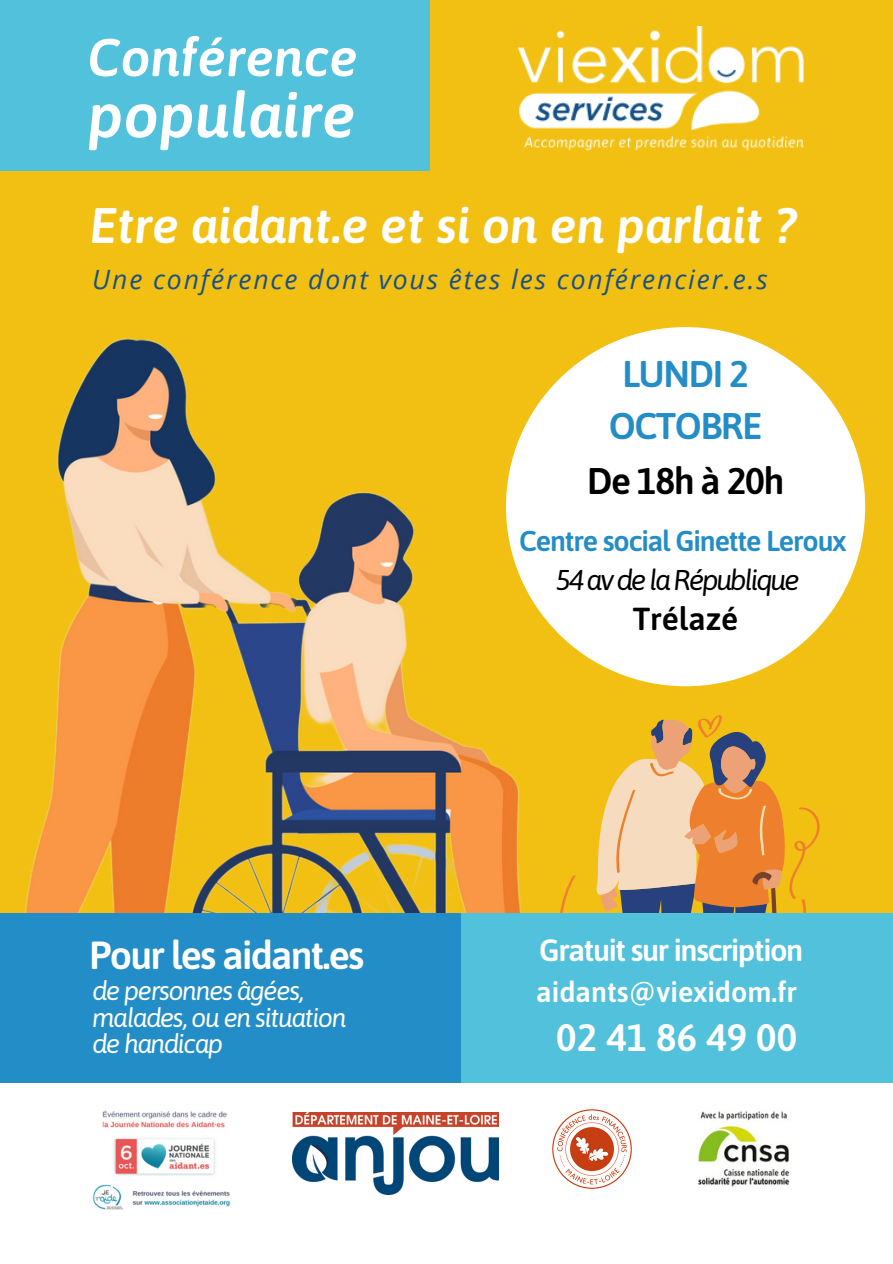
<style>
.page{position:relative;width:893px;height:1264px;background:#fff}
.page>*{position:absolute;margin:0;border:0;box-sizing:border-box;transform-origin:0 0}
.t1{font:italic 600 62.55px "Asap";color:#fff}
.t2{font:italic 600 52.95px "Asap";color:#fff}
.t3{font:italic 600 49.8px "Asap";color:#fff}
.t4{font:600 39.15px "Asap";letter-spacing:-.045em;color:#fff}
.t5{font:600 38.1px "Asap";color:#fff}
.t6{font:600 37.05px/51.6px "Asap";letter-spacing:-.04em;color:#238dc7;text-align:center}
.t7{font:600 37.05px "Asap";letter-spacing:-.04em;color:#000}
.t8{font:600 31.8px "Asap";color:#000}
.t9{font:600 30.75px "Asap";letter-spacing:-.045em;color:#fff}
.t10{font:600 28.65px "Asap";letter-spacing:-.04em;color:#238dc7}
.t11{font:600 28.65px "Asap";color:#fff}
.t12{font:italic 28.65px "Asap";letter-spacing:-.075em;color:#000}
.t13{font:italic 26.55px/26.2px "Asap";letter-spacing:-.05em;color:#fff}
.t14{font:italic 26.55px "Open Sans";letter-spacing:.07em;color:#1a5187}
</style>
<div class="page">
<div style="left:0;top:0;width:892px;height:1262px;background:#f2c013"></div>
<svg style="left:560px;top:715px;width:259px;height:197px"></svg>
<svg style="left:595px;top:717px;width:187px;height:195px"></svg>
<img style="left:25px;top:338px;width:531px;height:574px">
<div style="left:0;top:1072px;width:892px;height:190px;background:#fff"></div>
<img style="left:293px;top:1112px;width:205px;height:82px">
<img style="left:552px;top:1109px;width:79px;height:79px">
<img style="left:698px;top:1111px;width:92px;height:76px">
<div style="left:506px;top:327px;width:359px;height:359px;background:#fff;border-radius:50%"></div>
<div style="left:0;top:0;width:429px;height:171px;background:#52c1dc"></div>
<div style="left:446px;top:912px;width:446px;height:170px;background:#52c1dc"></div>
<div style="left:0;top:912px;width:460px;height:170px;background:#238dc7"></div>
<img style="left:92px;top:1110px;width:138px;height:100px">
<img style="left:518px;top:26px;width:285px;height:124px">
<p class="t2" style="left:88px;top:27px;width:271px">Conférence</p>
<p class="t1" style="left:88px;top:79px;width:269px">populaire</p>
<p class="t3" style="left:90px;top:196px;width:708px">Etre aidant.e et si on en parlait ?</p>
<p class="t14" style="left:92px;top:261px;width:677px">Une conférence dont vous êtes les conférencier.e.s</p>
<p class="t6" style="left:608px;top:348px;width:155px">LUNDI 2<br>OCTOBRE</p>
<p class="t7" style="left:586px;top:460px;width:199px">De 18h à 20h</p>
<p class="t10" style="left:519px;top:524px;width:328px">Centre social Ginette Leroux</p>
<p class="t12" style="left:556px;top:563px;width:245px">54 av de la République</p>
<p class="t8" style="left:632px;top:600px;width:107px">Trélazé</p>
<p class="t4" style="left:89px;top:932px;width:276px">Pour les aidant.es</p>
<p class="t9" style="left:539px;top:932px;width:266px">Gratuit sur inscription</p>
<p class="t13" style="left:92px;top:977px;width:256px">de personnes âgées, malades, ou en situation de handicap</p>
<p class="t11" style="left:536px;top:975px;width:262px">aidants@viexidom.fr</p>
<p class="t5" style="left:556px;top:1015px;width:242px">02 41 86 49 00</p>
</div>
